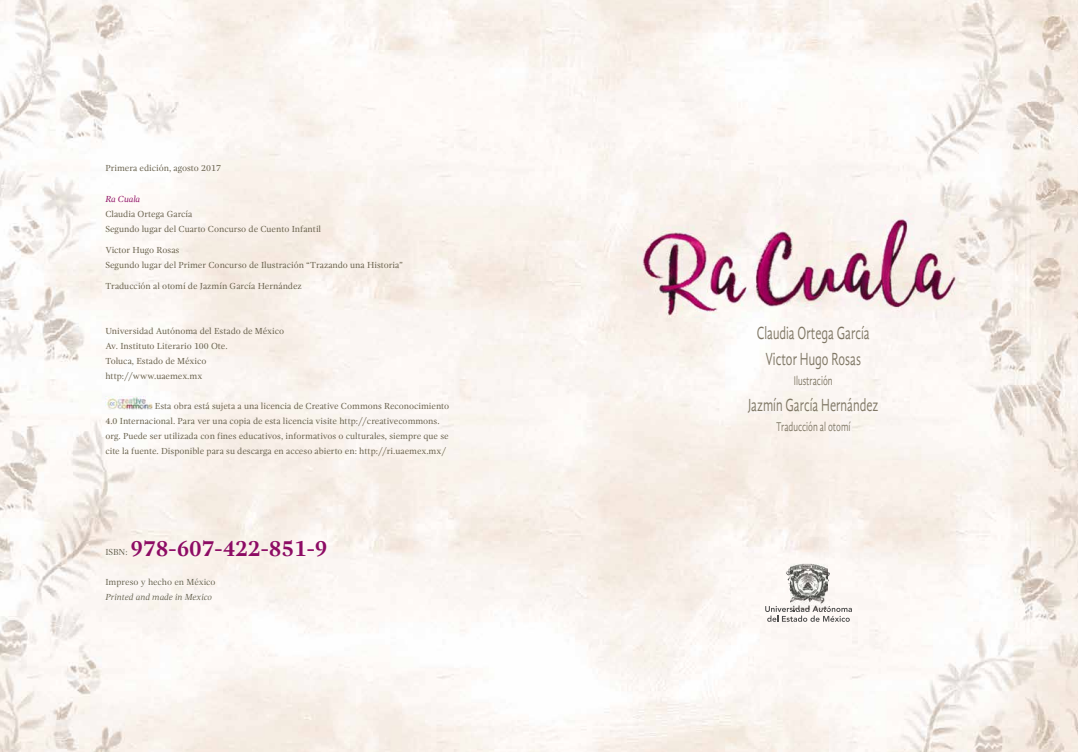
<style>
.page{position:relative;width:1078px;height:752px;background:#fff}
.page>*{position:absolute;margin:0;border:0;box-sizing:border-box;transform-origin:0 0}
.t1{font:700 23px "Gandhi Serif";color:#8d0b64}
.t2{font:18px/26px "Gandhi Sans";color:#807866;text-align:center;scale:.68 1}
.t3{font:13px "Gandhi Sans";color:#807866;scale:.68 1}
.t4{font:9px/15px "Gandhi Serif";color:#665f4a}
.t5{font:italic 9px "Gandhi Serif";color:#665f4a}
.t6{font:italic 9px "Gandhi Serif";letter-spacing:-.01em;color:#8d0b64}
</style>
<div class="page">
<img style="left:0;top:0;width:1077px;height:751px">
<img style="left:105px;top:396px;width:48px;height:13px">
<svg style="left:105px;top:548px;width:22px;height:7px"></svg>
<svg style="left:105px;top:578px;width:110px;height:9px"></svg>
<svg style="left:105px;top:593px;width:107px;height:7px"></svg>
<img style="left:637px;top:213px;width:326px;height:108px">
<svg style="left:785px;top:567px;width:5px;height:13px"></svg>
<svg style="left:765px;top:605px;width:86px;height:16px"></svg>
<img style="left:790px;top:537px;width:37px;height:72px">
<p class="t4" style="left:105px;top:161px;width:117px">Primera edición, agosto 2017</p>
<p class="t6" style="left:105px;top:193px;width:36px">Ra Cuala</p>
<p class="t4" style="left:105px;top:206px;width:217px">Claudia Ortega García<br>Segundo lugar del Cuarto Concurso de Cuento Infantil</p>
<p class="t4" style="left:105px;top:242px;width:299px">Victor Hugo Rosas<br>Segundo lugar del Primer Concurso de Ilustración “Trazando una Historia”</p>
<p class="t4" style="left:105px;top:278px;width:198px">Traducción al otomí de Jazmín García Hernández</p>
<p class="t4" style="left:105px;top:323px;width:180px">Universidad Autónoma del Estado de México<br>Av. Instituto Literario 100 Ote.<br>Toluca, Estado de México http://www.uaemex.mx</p>
<p class="t4" style="left:105px;top:398px;width:345px;text-indent:50px">Esta obra está sujeta a una licencia de Creative Commons Reconocimiento 4.0 Internacional. Para ver una copia de esta licencia visite http://creativecommons. org. Puede ser utilizada con fines educativos, informativos o culturales, siempre que se cite la fuente. Disponible para su descarga en acceso abierto en: http://ri.uaemex.mx/</p>
<h1 class="t1" style="left:131px;top:535px;width:198px">978-607-422-851-9</h1>
<p class="t4" style="left:105px;top:544px;width:24px">ISBN:</p>
<p class="t4" style="left:105px;top:574px;width:112px">Impreso y hecho en México</p>
<p class="t5" style="left:105px;top:591px;width:108px">Printed and made in Mexico</p>
<h2 class="t2" style="left:756px;top:319px;width:168px">Claudia Ortega García<br>Victor Hugo Rosas</h2>
<h3 class="t3" style="left:793px;top:372px;width:59px">Ilustración</h3>
<h2 class="t2" style="left:748px;top:391px;width:193px">Jazmín García Hernández</h2>
<h3 class="t3" style="left:776px;top:418px;width:110px">Traducción al otomí</h3>
</div>
